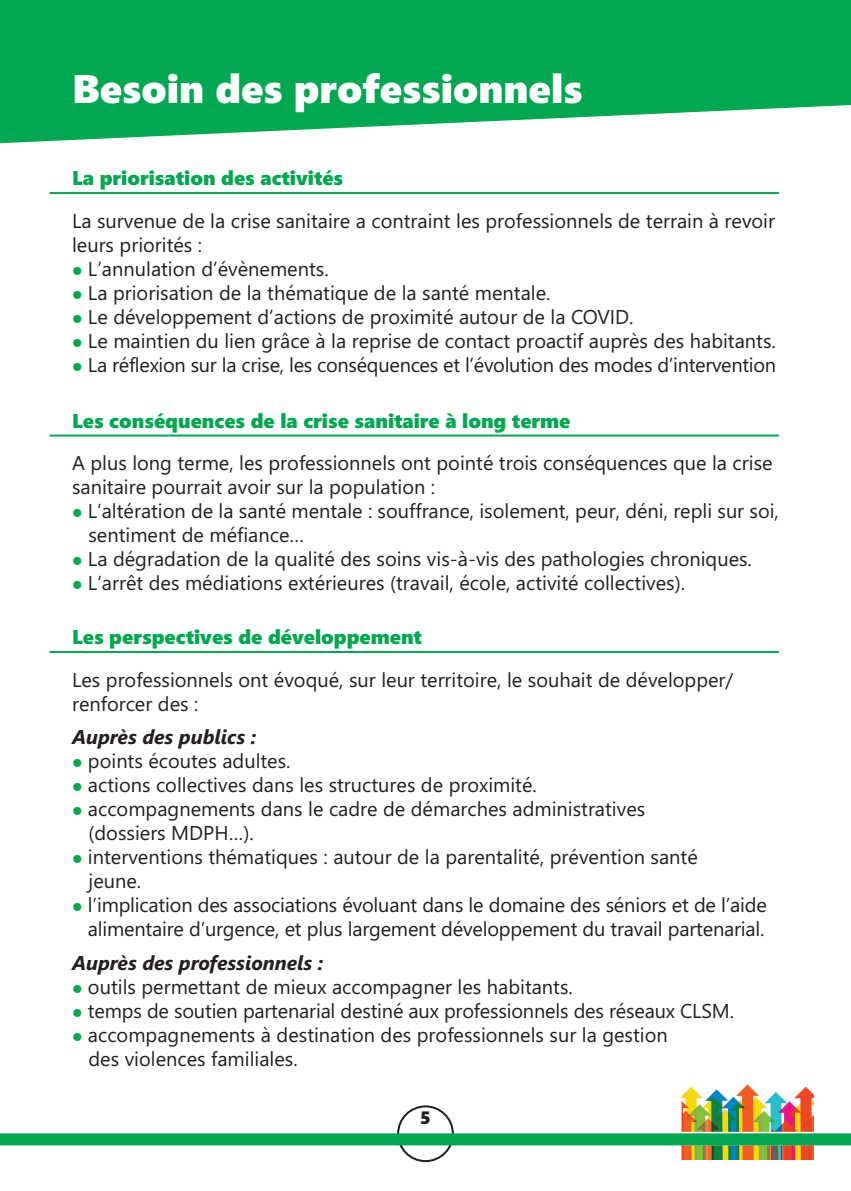
<style>
.page{position:relative;width:851px;height:1191px;background:#fff}
.page>*{position:absolute;margin:0;border:0;box-sizing:border-box;transform-origin:0 0}
.t1{font:40px "Segoe UI Black";color:#fff}
.t2{font:20px/24px "Segoe UI";color:#231f20}
.t3{font:20px "Segoe UI Black";color:#00a851}
.t4{font:italic 700 20px "Segoe UI";color:#231f20}
.t5{font:18px "Segoe UI Black";color:#231f20}
.s1{color:#00a851}
</style>
<div class="page">
<hr style="left:50px;top:192px;width:728px;height:2px;background:#00a851">
<hr style="left:50px;top:434px;width:728px;height:2px;background:#00a851">
<hr style="left:50px;top:651px;width:728px;height:2px;background:#00a851">
<svg style="left:681px;top:1093px;width:135px;height:67px"></svg>
<img style="left:681px;top:1084px;width:132px;height:75px">
<svg style="left:397px;top:1105px;width:57px;height:57px"></svg>
<div style="left:0;top:1133px;width:850px;height:12px;background:#00a851"></div>
<svg style="left:0;top:0;width:850px;height:144px;background:#22b368"></svg>
<h1 class="t1" style="left:72px;top:66px;width:512px">Besoin des professionnels</h1>
<p class="t3" style="left:72px;top:167px;width:273px">La priorisation des activités</p>
<p class="t2" style="left:72px;top:209px;width:704px">La survenue de la crise sanitaire a contraint les professionnels de terrain à revoir leurs priorités :</p>
<p class="t2" style="left:72px;top:257px;width:258px"><span class="s1">●</span> L’annulation d’évènements.</p>
<p class="t2" style="left:72px;top:281px;width:480px"><span class="s1">●</span> La priorisation de la thématique de la santé mentale.</p>
<p class="t2" style="left:72px;top:305px;width:563px"><span class="s1">●</span> Le développement d’actions de proximité autour de la COVID.</p>
<p class="t2" style="left:72px;top:329px;width:705px"><span class="s1">●</span> Le maintien du lien grâce à la reprise de contact proactif auprès des habitants.</p>
<p class="t2" style="left:72px;top:353px;width:705px"><span class="s1">●</span> La réflexion sur la crise, les conséquences et l’évolution des modes d’intervention</p>
<p class="t3" style="left:72px;top:409px;width:500px">Les conséquences de la crise sanitaire à long terme</p>
<p class="t2" style="left:72px;top:451px;width:702px">A plus long terme, les professionnels ont pointé trois conséquences que la crise sanitaire pourrait avoir sur la population :</p>
<p class="t2" style="left:88px;top:499px;width:691px;text-indent:-16px"><span class="s1">●</span> L’altération de la santé mentale : souffrance, isolement, peur, déni, repli sur soi, sentiment de méfiance…</p>
<p class="t2" style="left:72px;top:547px;width:681px"><span class="s1">●</span> La dégradation de la qualité des soins vis-à-vis des pathologies chroniques.</p>
<p class="t2" style="left:72px;top:571px;width:614px"><span class="s1">●</span> L’arrêt des médiations extérieures (travail, école, activité collectives).</p>
<p class="t3" style="left:72px;top:625px;width:351px">Les perspectives de développement</p>
<p class="t2" style="left:72px;top:667px;width:662px">Les professionnels ont évoqué, sur leur territoire, le souhait de développer/ renforcer des :</p>
<p class="t4" style="left:72px;top:725px;width:186px">Auprès des publics :</p>
<p class="t2" style="left:72px;top:749px;width:220px"><span class="s1">●</span> points écoutes adultes.</p>
<p class="t2" style="left:72px;top:773px;width:466px"><span class="s1">●</span> actions collectives dans les structures de proximité.</p>
<p class="t2" style="left:88px;top:797px;width:558px;text-indent:-16px"><span class="s1">●</span> accompagnements dans le cadre de démarches administratives (dossiers MDPH…).</p>
<p class="t2" style="left:88px;top:845px;width:610px;text-indent:-16px"><span class="s1">●</span> interventions thématiques : autour de la parentalité, prévention santé jeune.</p>
<p class="t2" style="left:72px;top:893px;width:696px;text-align:right"><span class="s1">●</span> l’implication des associations évoluant dans le domaine des séniors et de l’aide alimentaire d’urgence, et plus largement développement du travail partenarial.</p>
<p class="t4" style="left:72px;top:951px;width:253px">Auprès des professionnels :</p>
<p class="t2" style="left:72px;top:975px;width:502px"><span class="s1">●</span> outils permettant de mieux accompagner les habitants.</p>
<p class="t2" style="left:72px;top:999px;width:663px"><span class="s1">●</span> temps de soutien partenarial destiné aux professionnels des réseaux CLSM.</p>
<p class="t2" style="left:88px;top:1023px;width:580px;text-indent:-16px"><span class="s1">●</span> accompagnements à destination des professionnels sur la gestion des violences familiales.</p>
<p class="t5" style="left:420px;top:1107px;width:12px">5</p>
</div>
